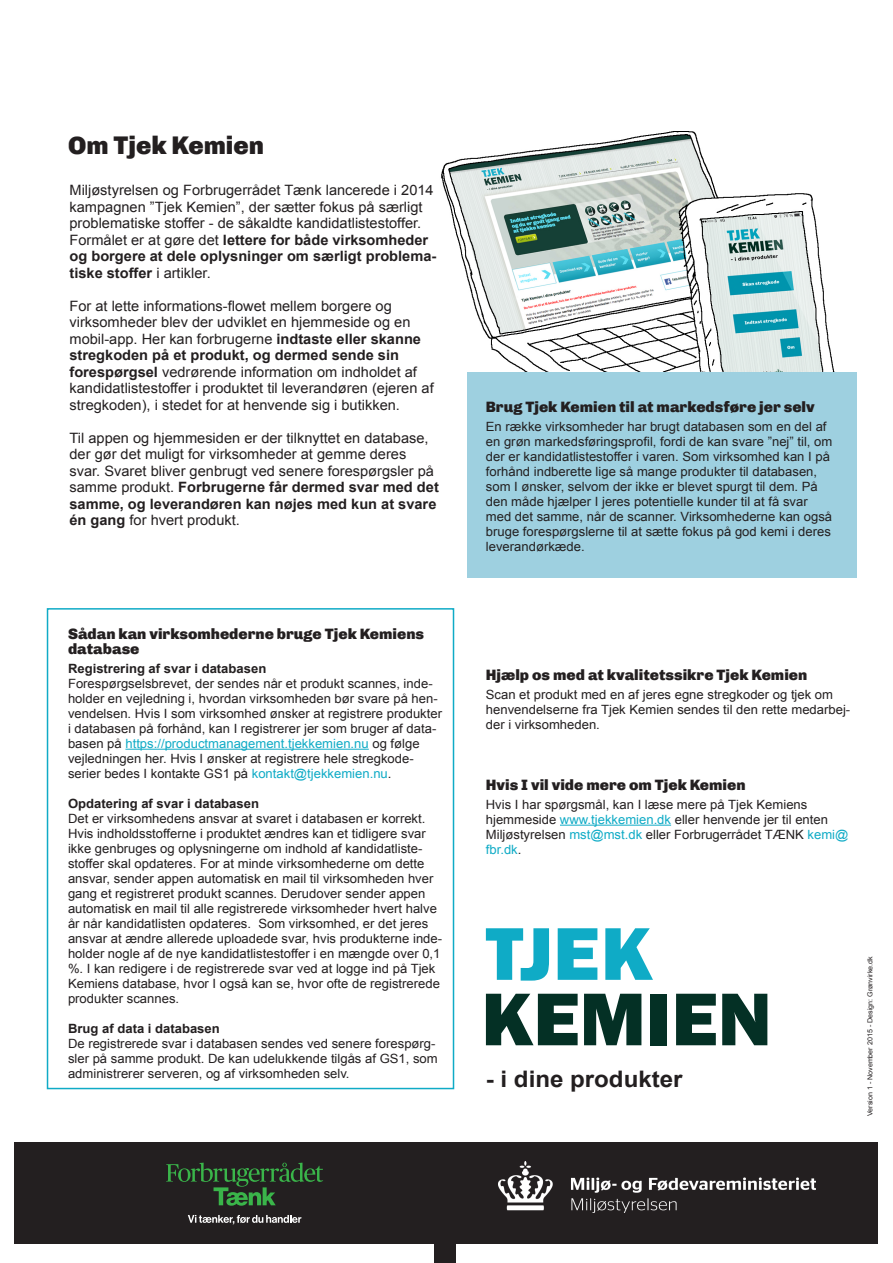
<style>
.page{position:relative;width:893px;height:1263px;background:#fff}
.page>*{position:absolute;margin:0;border:0;box-sizing:border-box;transform-origin:0 0}
.t1{font:900 25.5px "Chivo";color:#231f20}
.t2{font:700 22.8px "Arial";color:#231f20;scale:1.06 1}
.ur{font:900 15px/15px "Chivo";color:#231f20}
.t3{font:14.25px/16.5px "Arial";color:#231f20}
.t4{font:12.75px/15px "Arial";color:#231f20}
.t5{font:700 12.75px "Arial";color:#231f20}
.t6{font:6.9px "Arial";color:#231f20}
.s1{font-weight:700}
.s2{color:#0fabc6}
.s3{font-style:inherit}
</style>
<div class="page">
<img style="left:441px;top:131px;width:400px;height:242px">
<div style="left:467px;top:373px;width:389px;height:205px;background:#9ed0e0"></div>
<div style="left:15px;top:1142px;width:863px;height:102px;background:#231f20"></div>
<div style="left:434px;top:1236px;width:22px;height:27px;background:#231f20"></div>
<svg style="left:188px;top:1215px;width:113px;height:9px"></svg>
<svg style="left:166px;top:1163px;width:157px;height:43px"></svg>
<svg style="left:486px;top:928px;width:63px;height:52px"></svg>
<svg style="left:558px;top:928px;width:39px;height:52px"></svg>
<svg style="left:605px;top:928px;width:48px;height:52px"></svg>
<svg style="left:486px;top:994px;width:92px;height:51px"></svg>
<svg style="left:584px;top:994px;width:57px;height:51px"></svg>
<div style="left:651px;top:994px;width:16px;height:51px;background:#043025"></div>
<svg style="left:676px;top:994px;width:40px;height:51px"></svg>
<svg style="left:722px;top:994px;width:45px;height:51px"></svg>
<div style="left:47px;top:608px;width:407px;height:481px;border:2px solid #0fabc6"></div>
<hr style="left:125px;top:749px;width:244px;height:1px;background:#0fabc6">
<hr style="left:560px;top:825px;width:111px;height:1px;background:#0fabc6">
<img style="left:498px;top:1161px;width:318px;height:52px">
<p class="t1" style="left:68px;top:130px;width:198px">Om Tjek Kemien</p>
<p class="t3" style="left:70px;top:182px;width:368px">Miljøstyrelsen og Forbrugerrådet Tænk lancerede i 2014 kampagnen ”Tjek Kemien”, der sætter fokus på særligt problematiske stoffer - de såkaldte kandidatlistestoffer.<br>Formålet er at gøre det <span class="s1">lettere for både virksomheder og borgere at dele oplysninger om særligt problema&shy;tiske stoffer</span> i artikler.</p>
<p class="t3" style="left:70px;top:298px;width:366px">For at lette informations-flowet mellem borgere og virksomheder blev der udviklet en hjemmeside og en mobil-app. Her kan forbrugerne <span class="s1">indtaste eller skanne stregkoden på et produkt, og dermed sende sin forespørgsel</span> vedrørende information om indholdet af kandidatlistestoffer i produktet til leverandøren (ejeren af stregkoden), i stedet for at henvende sig i butikken.</p>
<p class="t3" style="left:70px;top:430px;width:371px">Til appen og hjemmesiden er der tilknyttet en database, der gør det muligt for virksomheder at gemme deres svar. Svaret bliver genbrugt ved senere forespørgsler på samme produkt. <span class="s1">Forbrugerne får dermed svar med det samme, og leverandøren kan nøjes med kun at svare én gang</span> for hvert produkt.</p>
<p class="ur" style="left:68px;top:626px;width:358px">Sådan kan virksomhederne bruge Tjek Kemiens database</p>
<p class="t5" style="left:68px;top:660px;width:200px">Registrering af svar i databasen</p>
<p class="t4" style="left:68px;top:676px;width:376px">Forespørgselsbrevet, der sendes når et produkt scannes, inde&shy;holder en vejledning i, hvordan virksomheden bør svare på hen&shy;vendelsen. Hvis I som virksomhed ønsker at registrere produkter i databasen på forhånd, kan I registrerer jer som bruger af data&shy;basen på <span class="s2">https://productmanagement.tjekkemien.nu</span> og følge vejledningen her. Hvis I ønsker at registrere hele stregkode&shy;serier bedes I kontakte GS1 på <span class="s2">kontakt@tjekkemien.nu</span>.</p>
<p class="t5" style="left:68px;top:795px;width:193px">Opdatering af svar i databasen</p>
<p class="t4" style="left:68px;top:811px;width:376px">Det er virksomhedens ansvar at svaret i databasen er korrekt.<br>Hvis indholdsstofferne i produktet ændres kan et tidligere svar ikke genbruges og oplysningerne om indhold af kandidatliste&shy;stoffer skal opdateres. For at minde virksomhederne om dette ansvar, sender appen automatisk en mail til virksomheden hver gang et registreret produkt scannes. Derudover sender appen automatisk en mail til alle registrerede virksomheder hvert halve år når kandidatlisten opdateres. Som virksomhed, er det jeres ansvar at ændre allerede uploadede svar, hvis produkterne inde&shy;holder nogle af de nye kandidatlistestoffer i en mængde over 0,1 %. I kan redigere i de registrerede svar ved at logge ind på Tjek Kemiens database, hvor I også kan se, hvor ofte de registrerede produkter scannes.</p>
<p class="t5" style="left:68px;top:1020px;width:153px">Brug af data i databasen</p>
<p class="t4" style="left:68px;top:1036px;width:371px">De registrerede svar i databasen sendes ved senere forespørg&shy;sler på samme produkt. De kan udelukkende tilgås af GS1, som administrerer serveren, og af virksomheden selv.</p>
<p class="ur" style="left:486px;top:399px;width:330px">Brug Tjek Kemien til at markedsføre jer selv</p>
<p class="t4" style="left:486px;top:419px;width:348px">En række virksomheder har brugt databasen som en del af en grøn markedsføringsprofil, fordi de kan svare ”nej” til, om der er kandidatlistestoffer i varen. Som virksomhed kan I på forhånd indberette lige så mange produkter til databasen, som I ønsker, selvom der ikke er blevet spurgt til dem. På den måde hjælper I jeres potentielle kunder til at få svar med det samme, når de scanner. Virksomhederne kan også bruge forespørgslerne til at sætte fokus på god kemi i deres leverandørkæde.</p>
<p class="ur" style="left:486px;top:667px;width:323px">Hjælp os med at kvalitetssikre Tjek Kemien</p>
<p class="t4" style="left:486px;top:687px;width:365px">Scan et produkt med en af jeres egne stregkoder og tjek om henvendelserne fra Tjek Kemien sendes til den rette medarbej&shy;der i virksomheden.</p>
<p class="ur" style="left:486px;top:777px;width:261px">Hvis I vil vide mere om Tjek Kemien</p>
<p class="t4" style="left:486px;top:797px;width:364px">Hvis I har spørgsmål, kan I læse mere på Tjek Kemiens hjemmeside <span class="s2">www.tjekkemien.dk</span> eller henvende jer til enten Miljøstyrelsen <span class="s2">mst@mst.dk</span> eller Forbrugerrådet TÆNK <span class="s2">kemi@ fbr.dk</span>.</p>
<p class="t2" style="left:486px;top:1063px;width:187px"><span class="s3">-</span> i dine produkter</p>
<p class="t6" style="left:866px;top:1116px;width:162px;rotate:-90deg">Version 1 - November 2015 - Design: Grønvirke.dk</p>
</div>
